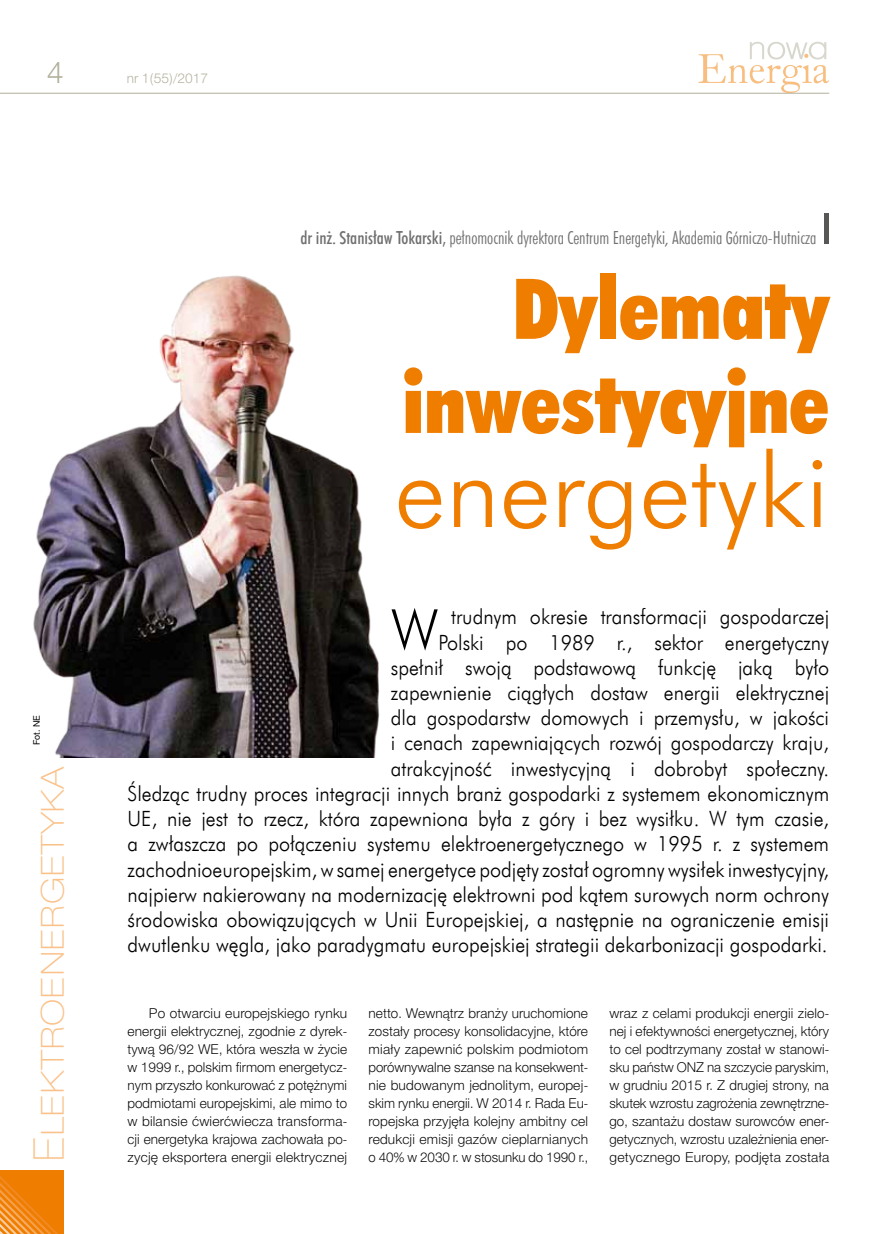
<style>
.page{position:relative;width:893px;height:1234px;background:#fff}
.page>*{position:absolute;margin:0;border:0;box-sizing:border-box;transform-origin:0 0}
.t1{font:103.35px "Futura Lt EU Normal";color:#ef7d00}
.t2{font:84px/94.1px "Futura X Blk Cn EU Normal";color:#ef7d00;text-align:right}
.t3{font:56.25px "Futura Lt EU Normal";color:#000;scale:.94 1}
.t4{font:42px "Switzer EFN Thin";color:#fac28a}
.t5{font:30px "Switzer EFN Light";color:#b2af9b}
.t6{font:21px/25.2px "Futura Lt EU Normal";color:#000;text-align:right;scale:.94 1}
.t7{font:18px "Futura Lt Cn EU Normal";color:#706f6f}
.t8{font:13.5px/18px "Switzer EFN Light";letter-spacing:.01em;color:#000;text-align:justify}
.t9{font:13.5px "Switzer EFN Light";color:#b2af9b}
.t10{font:9px "Switzer EFN";color:#000}
.s1{font-family:"Futura Md Cn EU Normal"}
</style>
<div class="page">
<hr style="left:0;top:93px;width:829px;height:1px;background:#b2af9b">
<svg style="left:698px;top:42px;width:131px;height:51px"></svg>
<svg style="left:0;top:1170px;width:64px;height:63px;background:#f0840f"></svg>
<hr style="left:825px;top:213px;width:4px;height:30px;background:#575756">
<img style="left:33px;top:275px;width:347px;height:482px">
<h3 class="t5" style="left:47px;top:55px;width:19px">4</h3>
<p class="t9" style="left:127px;top:70px;width:83px">nr 1(55)/2017</p>
<h3 class="t7" style="left:300px;top:226px;width:518px"><span class="s1">dr inż. Stanisław Tokarski,</span> pełnomocnik dyrektora Centrum Energetyki, Akademia Górniczo-Hutnicza</h3>
<h2 class="t2" style="left:402px;top:266px;width:428px">Dylematy inwestycyjne</h2>
<h1 class="t1" style="left:394px;top:427px;width:436px">energetyki</h1>
<p class="t10" style="left:31px;top:745px;width:31px;rotate:-90deg">Fot. NE</p>
<h3 class="t4" style="left:25px;top:1161px;width:397px;rotate:-90deg">Elektroenergetyka</h3>
<h3 class="t3" style="left:391px;top:595px;width:52px">W</h3>
<p class="t6" style="left:128px;top:604px;width:748px">trudnym okresie transformacji gospodarczej<br>Polski po 1989 r., sektor energetyczny<br>spełnił swoją podstawową funkcję jaką było<br>zapewnienie ciągłych dostaw energii elektrycznej<br>dla gospodarstw domowych i przemysłu, w jakości<br>i cenach zapewniających rozwój gospodarczy kraju,<br>atrakcyjność inwestycyjną i dobrobyt społeczny.<br>Śledząc trudny proces integracji innych branż gospodarki z systemem ekonomicznym UE, nie jest to rzecz, która zapewniona była z góry i bez wysiłku. W tym czasie, a zwłaszcza po połączeniu systemu elektroenergetycznego w 1995 r. z systemem zachodnioeuropejskim, w samej energetyce podjęty został ogromny wysiłek inwestycyjny, najpierw nakierowany na modernizację elektrowni pod kątem surowych norm ochrony środowiska obowiązujących w Unii Europejskiej, a następnie na ograniczenie emisji dwutlenku węgla, jako paradygmatu europejskiej strategii dekarbonizacji gospodarki.</p>
<p class="t8" style="left:128px;top:1003px;width:221px;text-indent:21px">Po otwarciu europejskiego rynku energii elektrycznej, zgodnie z dyrek&shy;tywą 96/92 WE, która weszła w życie w 1999 r., polskim firmom energetycz&shy;nym przyszło konkurować z potężnymi podmiotami europejskimi, ale mimo to w bilansie ćwierćwiecza transforma&shy;cji energetyka krajowa zachowała po&shy;zycję eksportera energii elektrycznej</p>
<p class="t8" style="left:369px;top:1003px;width:221px">netto. Wewnątrz branży uruchomione zostały procesy konsolidacyjne, które miały zapewnić polskim podmiotom porównywalne szanse na konsekwent&shy;nie budowanym jednolitym, europej&shy;skim rynku energii. W 2014 r. Rada Eu&shy;ropejska przyjęła kolejny ambitny cel redukcji emisji gazów cieplarnianych o 40% w 2030 r. w stosunku do 1990 r.,</p>
<p class="t8" style="left:609px;top:1003px;width:221px">wraz z celami produkcji energii zielo&shy;nej i efektywności energetycznej, który to cel podtrzymany został w stanowi&shy;sku państw ONZ na szczycie paryskim, w grudniu 2015 r. Z drugiej strony, na skutek wzrostu zagrożenia zewnętrzne&shy;go, szantażu dostaw surowców ener&shy;getycznych, wzrostu uzależnienia ener&shy;getycznego Europy, podjęta została</p>
</div>
